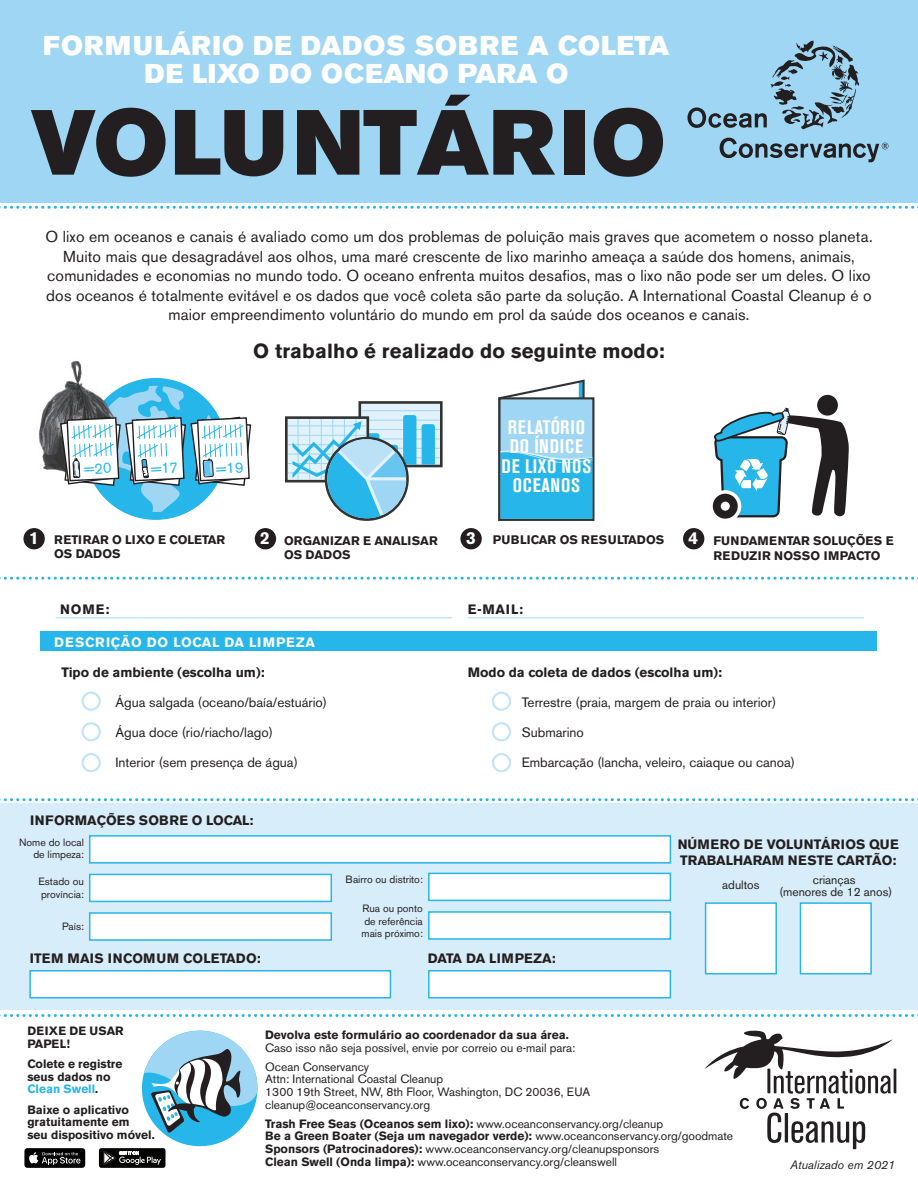
<style>
.page{position:relative;width:918px;height:1188px;background:#fff}
.page>*{position:absolute;margin:0;border:0;box-sizing:border-box;transform-origin:0 0}
.t1{font:91.5px "Akzidenz Grotesk BE Super";color:#231f20}
.t2{font:27px/27.9px "Akzidenz Grotesk BE Super";letter-spacing:.035em;color:#fff;text-align:center}
.t3{font:700 20.25px "Akzidenz Grotesk BE";letter-spacing:.01em;color:#231f20}
.t4{font:700 condensed 19.35px/19.4px "Akzidenz Grotesk BE";letter-spacing:.045em;color:#fff;text-align:center}
.t5{font:700 17.25px "Akzidenz Grotesk BE";color:#fff}
.t6{font:15.75px/19.5px "Akzidenz Grotesk BE";letter-spacing:.01em;color:#231f20;text-align:center}
.t7{font:700 13.5px/16.2px "Akzidenz Grotesk BE";color:#231f20}
.t8{font:13.5px "Akzidenz Grotesk BE";color:#231f20}
.t9{font:700 13.5px "Akzidenz Grotesk BE";letter-spacing:.05em;color:#fff}
.t10{font:700 12.3px/14.9px "Akzidenz Grotesk BE";color:#231f20}
.t11{font:12px/12.8px "Akzidenz Grotesk BE";color:#231f20}
.t12{font:700 12px/12.8px "Akzidenz Grotesk BE";color:#231f20}
.t13{font:700 12px/12.8px "Akzidenz Grotesk BE";letter-spacing:.02em;color:#231f20}
.t14{font:italic 12px "Akzidenz Grotesk BE";color:#231f20}
.t15{font:10.5px/12.6px "Akzidenz Grotesk BE";color:#231f20;text-align:justify}
.s1{font-size:17.25px;color:#fff}
.s2{color:#26b6ea}
.s3{font-weight:700}
</style>
<div class="page">
<div style="left:0;top:0;width:918px;height:202px;background:#9fd6f4"></div>
<div style="left:0;top:804px;width:918px;height:206px;background:#d7edf9"></div>
<svg style="left:358px;top:401px;width:85px;height:66px;background:#b2c2c9"></svg>
<hr style="left:361px;top:410px;width:79px;height:1px;background:#9fd6f4">
<hr style="left:361px;top:420px;width:79px;height:1px;background:#9fd6f4">
<hr style="left:361px;top:429px;width:79px;height:1px;background:#9fd6f4">
<hr style="left:361px;top:439px;width:79px;height:1px;background:#9fd6f4">
<hr style="left:361px;top:448px;width:79px;height:1px;background:#9fd6f4">
<hr style="left:361px;top:457px;width:79px;height:1px;background:#9fd6f4">
<svg style="left:422px;top:424px;width:13px;height:41px"></svg>
<div style="left:285px;top:416px;width:84px;height:66px;background:#e1f2fb;border:3px solid #323333"></div>
<hr style="left:288px;top:426px;width:78px;height:1px;background:#9fd6f4">
<hr style="left:288px;top:435px;width:78px;height:1px;background:#9fd6f4">
<hr style="left:288px;top:444px;width:78px;height:1px;background:#9fd6f4">
<hr style="left:288px;top:454px;width:78px;height:1px;background:#9fd6f4">
<hr style="left:288px;top:463px;width:78px;height:1px;background:#9fd6f4">
<hr style="left:288px;top:473px;width:78px;height:1px;background:#9fd6f4">
<svg style="left:293px;top:415px;width:123px;height:106px"></svg>
<div style="left:255px;top:528px;width:21px;height:21px;background:#231f20;border-radius:50%"></div>
<div style="left:89px;top:874px;width:243px;height:28px;background:#fff;border:2px solid #26b6ea"></div>
<div style="left:428px;top:873px;width:243px;height:28px;background:#fff;border:2px solid #26b6ea"></div>
<div style="left:89px;top:912px;width:243px;height:29px;background:#fff;border:2px solid #26b6ea"></div>
<div style="left:428px;top:911px;width:243px;height:29px;background:#fff;border:2px solid #26b6ea"></div>
<div style="left:705px;top:902px;width:72px;height:72px;background:#fff;border:2px solid #26b6ea"></div>
<div style="left:800px;top:902px;width:72px;height:72px;background:#fff;border:2px solid #26b6ea"></div>
<div style="left:89px;top:835px;width:582px;height:29px;background:#fff;border:2px solid #26b6ea"></div>
<div style="left:29px;top:970px;width:362px;height:28px;background:#fff;border:2px solid #26b6ea"></div>
<div style="left:23px;top:528px;width:22px;height:21px;background:#231f20;border-radius:50%"></div>
<div style="left:460px;top:528px;width:22px;height:21px;background:#231f20;border-radius:50%"></div>
<svg style="left:592px;top:397px;width:2px;height:124px"></svg>
<svg style="left:498px;top:379px;width:94px;height:143px;background:#70c3e4"></svg>
<svg style="left:0;top:206px;width:918px;height:3px"></svg>
<svg style="left:0;top:798px;width:918px;height:3px"></svg>
<svg style="left:0;top:577px;width:918px;height:3px"></svg>
<svg style="left:0;top:1014px;width:918px;height:3px"></svg>
<div style="left:683px;top:528px;width:21px;height:21px;background:#231f20;border-radius:50%"></div>
<div style="left:817px;top:395px;width:21px;height:21px;background:#231f20;border-radius:50%"></div>
<svg style="left:713px;top:408px;width:136px;height:111px"></svg>
<div style="left:428px;top:970px;width:243px;height:28px;background:#fff;border:2px solid #26b6ea"></div>
<svg style="left:705px;top:1031px;width:191px;height:118px"></svg>
<svg style="left:24px;top:1148px;width:61px;height:20px"></svg>
<div style="left:99px;top:1148px;width:67px;height:20px;background:#040503;border-radius:2px"></div>
<svg style="left:103px;top:1030px;width:155px;height:135px"></svg>
<div style="left:40px;top:631px;width:838px;height:20px;background:#26b6ea"></div>
<hr style="left:56px;top:617px;width:396px;height:2px;background:#c4e5f8">
<hr style="left:468px;top:617px;width:396px;height:2px;background:#c4e5f8">
<div style="left:81px;top:692px;width:20px;height:19px;border:2px solid #c4e5f8;border-radius:50%"></div>
<div style="left:81px;top:722px;width:20px;height:19px;border:2px solid #c4e5f8;border-radius:50%"></div>
<div style="left:81px;top:753px;width:20px;height:19px;border:2px solid #c4e5f8;border-radius:50%"></div>
<div style="left:492px;top:692px;width:19px;height:19px;border:2px solid #c4e5f8;border-radius:50%"></div>
<div style="left:492px;top:722px;width:19px;height:19px;border:2px solid #c4e5f8;border-radius:50%"></div>
<div style="left:492px;top:753px;width:19px;height:19px;border:2px solid #c4e5f8;border-radius:50%"></div>
<svg style="left:687px;top:40px;width:172px;height:90px"></svg>
<svg style="left:720px;top:138px;width:168px;height:24px"></svg>
<svg style="left:40px;top:362px;width:212px;height:158px"></svg>
<h2 class="t2" style="left:43px;top:32px;width:628px">FORMULÁRIO DE DADOS SOBRE A COLETA<br>DE LIXO DO OCEANO PARA O</h2>
<h1 class="t1" style="left:31px;top:89px;width:636px">VOLUNTÁRIO</h1>
<p class="t6" style="left:45px;top:227px;width:829px">O lixo em oceanos e canais é avaliado como um dos problemas de poluição mais graves que acometem o nosso planeta.<br>Muito mais que desagradável aos olhos, uma maré crescente de lixo marinho ameaça a saúde dos homens, animais, comunidades e economias no mundo todo. O oceano enfrenta muitos desafios, mas o lixo não pode ser um deles. O lixo dos oceanos é totalmente evitável e os dados que você coleta são parte da solução. A International Coastal Cleanup é o maior empreendimento voluntário do mundo em prol da saúde dos oceanos e canais.</p>
<h3 class="t3" style="left:253px;top:339px;width:413px">O trabalho é realizado do seguinte modo:</h3>
<h3 class="t4" style="left:502px;top:418px;width:91px">RELATÓRIO<br>DO ÍNDICE<br>DE LIXO NOS<br>OCEANOS</h3>
<h3 class="t5" style="left:260px;top:528px;width:11px">2</h3>
<h3 class="t5" style="left:29px;top:528px;width:11px">1</h3>
<p class="t10" style="left:466px;top:532px;width:200px"><span class="s1">3</span> PUBLICAR OS RESULTADOS</p>
<p class="t10" style="left:54px;top:532px;width:173px">RETIRAR O LIXO E COLETAR<br>OS DADOS</p>
<p class="t10" style="left:284px;top:533px;width:155px">ORGANIZAR E ANALISAR<br>OS DADOS</p>
<h3 class="t5" style="left:689px;top:528px;width:11px">4</h3>
<p class="t10" style="left:713px;top:534px;width:182px">FUNDAMENTAR SOLUÇÕES E<br>REDUZIR NOSSO IMPACTO</p>
<p class="t7" style="left:60px;top:602px;width:51px">NOME:</p>
<p class="t7" style="left:468px;top:602px;width:57px">E-MAIL:</p>
<p class="t9" style="left:54px;top:634px;width:262px">DESCRIÇÃO DO LOCAL DA LIMPEZA</p>
<p class="t7" style="left:61px;top:664px;width:205px">Tipo de ambiente (escolha um):</p>
<p class="t8" style="left:115px;top:694px;width:213px">Água salgada (oceano/baía/estuário)</p>
<p class="t8" style="left:115px;top:724px;width:159px">Água doce (rio/riacho/lago)</p>
<p class="t8" style="left:115px;top:754px;width:184px">Interior (sem presença de água)</p>
<p class="t7" style="left:468px;top:664px;width:256px">Modo da coleta de dados (escolha um):</p>
<p class="t8" style="left:522px;top:694px;width:256px">Terrestre (praia, margem de praia ou interior)</p>
<p class="t8" style="left:522px;top:724px;width:64px">Submarino</p>
<p class="t8" style="left:522px;top:754px;width:275px">Embarcação (lancha, veleiro, caiaque ou canoa)</p>
<p class="t7" style="left:30px;top:812px;width:225px">INFORMAÇÕES SOBRE O LOCAL:</p>
<p class="t15" style="left:19px;top:836px;width:66px;text-align:right">Nome do local de limpeza:</p>
<p class="t15" style="left:38px;top:875px;width:47px">Estado ou província:</p>
<p class="t15" style="left:62px;top:920px;width:23px">País:</p>
<p class="t15" style="left:346px;top:873px;width:79px">Bairro ou distrito:</p>
<p class="t15" style="left:362px;top:902px;width:63px">Rua ou ponto de referência mais próximo:</p>
<p class="t7" style="left:30px;top:950px;width:233px">ITEM MAIS INCOMUM COLETADO:</p>
<p class="t7" style="left:428px;top:950px;width:129px">DATA DA LIMPEZA:</p>
<p class="t7" style="left:678px;top:837px;width:223px">NÚMERO DE VOLUNTÁRIOS QUE<br>TRABALHARAM NESTE CARTÃO:</p>
<p class="t11" style="left:722px;top:878px;width:39px">adultos</p>
<p class="t11" style="left:779px;top:874px;width:114px;line-height:12px;text-align:center">crianças<br>(menores de 12 anos)</p>
<p class="t13" style="left:27px;top:1025px;width:98px">DEIXE DE USAR<br>PAPEL!</p>
<p class="t12" style="left:27px;top:1058px;width:97px">Colete e registre seus dados no<br><span class="s2">Clean Swell</span>.</p>
<p class="t12" style="left:27px;top:1103px;width:129px">Baixe o aplicativo gratuitamente em<br>seu dispositivo móvel.</p>
<p class="t12" style="left:265px;top:1029px;width:305px">Devolva este formulário ao coordenador da sua área.</p>
<p class="t11" style="left:265px;top:1038px;width:312px;line-height:18.8px">Caso isso não seja possível, envie por correio ou e-mail para:<br>Ocean Conservancy</p>
<p class="t11" style="left:265px;top:1073px;width:327px">Attn: International Coastal Cleanup<br>1300 19th Street, NW, 8th Floor, Washington, DC 20036, EUA cleanup@oceanconservancy.org</p>
<p class="t11" style="left:265px;top:1117px;width:470px"><span class="s3">Trash Free Seas (Oceanos sem lixo):</span> www.oceanconservancy.org/cleanup<br><span class="s3">Be a Green Boater (Seja um navegador verde):</span> www.oceanconservancy.org/goodmate <span class="s3">Sponsors (Patrocinadores):</span> www.oceanconservancy.org/cleanupsponsors<br><span class="s3">Clean Swell (Onda limpa):</span> www.oceanconservancy.org/cleanswell</p>
<p class="t14" style="left:790px;top:1157px;width:106px">Atualizado em 2021</p>
</div>
